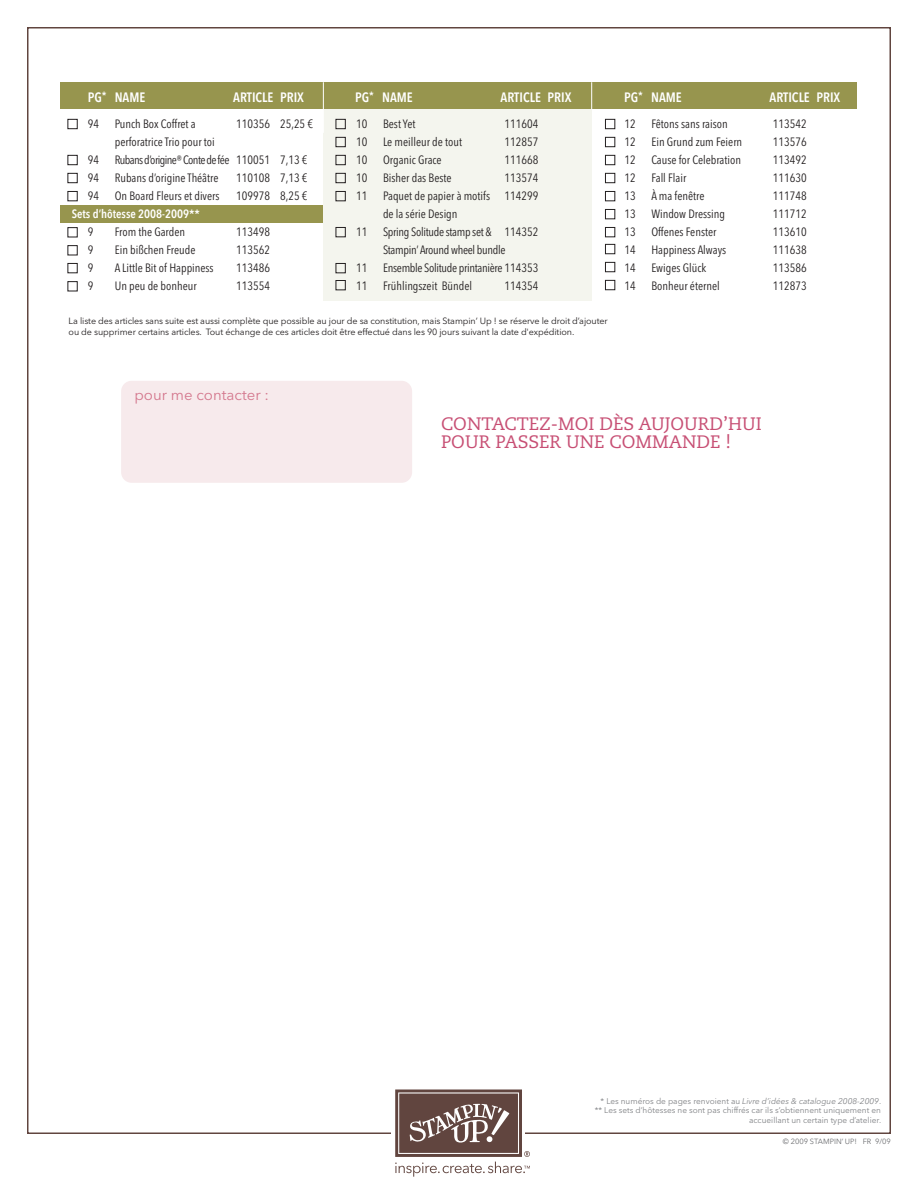
<style>
.page{position:relative;width:918px;height:1188px;background:#fff}
.page>*{position:absolute;margin:0;border:0;box-sizing:border-box;transform-origin:0 0}
.t1{font:18px/18px "Caecilia";color:#c74f74}
.t2{font:15px "Avenir Next LT Pro";color:#d4788e}
.t3{font:600 condensed 13.5px "Avenir Next LT Pro";color:#fff}
.t4{font:condensed 12px/18px "Avenir Next LT Pro";color:#231f20}
.t5{font:condensed 12px/18px "Avenir Next LT Pro";letter-spacing:-.025em;color:#231f20}
.t6{font:condensed 12px "Avenir Next LT Pro";letter-spacing:-.05em;color:#231f20}
.t7{font:600 condensed 12px "Avenir Next LT Pro";color:#fff}
.t8{font:9px/10.5px "Avenir Next LT Pro";letter-spacing:-.01em;color:#231f20}
.t9{font:8.25px/9.9px "Avenir Next LT Pro";color:#808285;text-align:right}
.t10{font:italic 8.25px "Avenir Next LT Pro";color:#808285}
.t11{font:7.5px "Avenir Next LT Pro";color:#6c6d70}
.s1{font-style:normal}
</style>
<div class="page">
<svg style="left:395px;top:1089px;width:135px;height:88px"></svg>
<div style="left:323px;top:95px;width:269px;height:206px;background:#f4f5ee"></div>
<div style="left:61px;top:82px;width:796px;height:27px;background:#97954e"></div>
<div style="left:68px;top:155px;width:10px;height:10px;border:1px solid #231f20"></div>
<div style="left:68px;top:173px;width:10px;height:10px;border:1px solid #231f20"></div>
<div style="left:68px;top:191px;width:10px;height:10px;border:1px solid #231f20"></div>
<div style="left:68px;top:227px;width:10px;height:10px;border:1px solid #231f20"></div>
<div style="left:68px;top:245px;width:10px;height:10px;border:1px solid #231f20"></div>
<div style="left:68px;top:281px;width:10px;height:10px;border:1px solid #231f20"></div>
<div style="left:68px;top:263px;width:10px;height:10px;border:1px solid #231f20"></div>
<div style="left:68px;top:119px;width:10px;height:10px;border:1px solid #231f20"></div>
<div style="left:336px;top:137px;width:10px;height:10px;border:1px solid #231f20"></div>
<div style="left:336px;top:155px;width:10px;height:10px;border:1px solid #231f20"></div>
<div style="left:336px;top:173px;width:10px;height:10px;border:1px solid #231f20"></div>
<div style="left:336px;top:119px;width:10px;height:10px;border:1px solid #231f20"></div>
<div style="left:336px;top:191px;width:10px;height:10px;border:1px solid #231f20"></div>
<div style="left:336px;top:227px;width:10px;height:10px;border:1px solid #231f20"></div>
<div style="left:336px;top:263px;width:10px;height:10px;border:1px solid #231f20"></div>
<div style="left:605px;top:137px;width:10px;height:10px;border:1px solid #231f20"></div>
<div style="left:605px;top:155px;width:10px;height:10px;border:1px solid #231f20"></div>
<div style="left:605px;top:173px;width:10px;height:10px;border:1px solid #231f20"></div>
<div style="left:605px;top:119px;width:10px;height:10px;border:1px solid #231f20"></div>
<div style="left:605px;top:191px;width:10px;height:10px;border:1px solid #231f20"></div>
<div style="left:605px;top:209px;width:10px;height:10px;border:1px solid #231f20"></div>
<div style="left:605px;top:227px;width:10px;height:10px;border:1px solid #231f20"></div>
<div style="left:605px;top:244px;width:10px;height:10px;border:1px solid #231f20"></div>
<div style="left:605px;top:262px;width:10px;height:10px;border:1px solid #231f20"></div>
<div style="left:605px;top:280px;width:10px;height:10px;border:1px solid #231f20"></div>
<svg style="left:591px;top:82px;width:1px;height:27px"></svg>
<hr style="left:323px;top:82px;width:1px;height:51px;background:#fff">
<div style="left:121px;top:381px;width:291px;height:102px;background:#f7eaec;border-radius:11px"></div>
<div style="left:60px;top:205px;width:263px;height:18px;background:#97954e"></div>
<div style="left:336px;top:280px;width:10px;height:10px;border:1px solid #231f20"></div>
<p class="t3" style="left:88px;top:89px;width:20px">PG<sup>*</sup></p>
<p class="t3" style="left:115px;top:89px;width:32px">NAME</p>
<p class="t3" style="left:233px;top:89px;width:42px">ARTICLE</p>
<p class="t3" style="left:280px;top:89px;width:25px">PRIX</p>
<p class="t3" style="left:355px;top:89px;width:20px">PG<sup>*</sup></p>
<p class="t3" style="left:382px;top:89px;width:32px">NAME</p>
<p class="t3" style="left:501px;top:89px;width:42px">ARTICLE</p>
<p class="t3" style="left:548px;top:89px;width:25px">PRIX</p>
<p class="t3" style="left:624px;top:89px;width:20px">PG<sup>*</sup></p>
<p class="t3" style="left:651px;top:89px;width:32px">NAME</p>
<p class="t3" style="left:770px;top:89px;width:42px">ARTICLE</p>
<p class="t3" style="left:816px;top:89px;width:25px">PRIX</p>
<p class="t4" style="left:115px;top:115px;width:102px">Punch Box Coffret a perforatrice Trio pour toi</p>
<p class="t6" style="left:115px;top:153px;width:116px">Rubans d’origine® Conte de fée</p>
<p class="t4" style="left:115px;top:169px;width:105px">Rubans d’origine Théâtre</p>
<p class="t4" style="left:115px;top:187px;width:106px">On Board Fleurs et divers</p>
<p class="t4" style="left:115px;top:223px;width:72px">From the Garden</p>
<p class="t4" style="left:115px;top:241px;width:82px">Ein bißchen Freude</p>
<p class="t4" style="left:115px;top:259px;width:100px">A Little Bit of Happiness</p>
<p class="t4" style="left:115px;top:277px;width:83px">Un peu de bonheur</p>
<p class="t4" style="left:88px;top:115px;width:13px">94</p>
<p class="t4" style="left:88px;top:151px;width:13px">94</p>
<p class="t4" style="left:88px;top:169px;width:13px">94</p>
<p class="t4" style="left:88px;top:187px;width:13px">94</p>
<p class="t4" style="left:88px;top:223px;width:7px">9</p>
<p class="t4" style="left:88px;top:241px;width:7px">9</p>
<p class="t4" style="left:88px;top:259px;width:7px">9</p>
<p class="t4" style="left:88px;top:277px;width:7px">9</p>
<p class="t7" style="left:72px;top:207px;width:130px">Sets d’hôtesse 2008-2009**</p>
<p class="t4" style="left:236px;top:115px;width:35px">110356</p>
<p class="t4" style="left:236px;top:151px;width:35px">110051</p>
<p class="t4" style="left:236px;top:169px;width:35px">110108</p>
<p class="t4" style="left:236px;top:187px;width:35px">109978</p>
<p class="t4" style="left:236px;top:223px;width:35px">113498</p>
<p class="t4" style="left:236px;top:241px;width:35px">113562</p>
<p class="t4" style="left:236px;top:259px;width:35px">113486</p>
<p class="t4" style="left:236px;top:277px;width:35px">113554</p>
<p class="t4" style="left:280px;top:115px;width:35px">25,25 €</p>
<p class="t4" style="left:280px;top:151px;width:29px">7,13 €</p>
<p class="t4" style="left:280px;top:169px;width:29px">7,13 €</p>
<p class="t4" style="left:280px;top:187px;width:29px">8,25 €</p>
<p class="t4" style="left:356px;top:115px;width:13px">10</p>
<p class="t4" style="left:356px;top:133px;width:13px">10</p>
<p class="t4" style="left:356px;top:151px;width:13px">10</p>
<p class="t4" style="left:356px;top:169px;width:13px">10</p>
<p class="t4" style="left:356px;top:187px;width:13px">11</p>
<p class="t4" style="left:356px;top:223px;width:13px">11</p>
<p class="t4" style="left:356px;top:259px;width:13px">11</p>
<p class="t4" style="left:356px;top:277px;width:13px">11</p>
<p class="t4" style="left:505px;top:115px;width:35px">111604</p>
<p class="t4" style="left:505px;top:133px;width:35px">112857</p>
<p class="t4" style="left:505px;top:151px;width:35px">111668</p>
<p class="t4" style="left:505px;top:169px;width:35px">113574</p>
<p class="t4" style="left:505px;top:187px;width:35px">114299</p>
<p class="t4" style="left:505px;top:223px;width:35px">114352</p>
<p class="t4" style="left:383px;top:115px;width:34px">Best Yet</p>
<p class="t4" style="left:383px;top:133px;width:81px">Le meilleur de tout</p>
<p class="t4" style="left:383px;top:151px;width:60px">Organic Grace</p>
<p class="t4" style="left:383px;top:169px;width:70px">Bisher das Beste</p>
<p class="t4" style="left:383px;top:187px;width:109px">Paquet de papier à motifs de la série Design</p>
<p class="t5" style="left:383px;top:223px;width:124px">Spring Solitude stamp set &amp;<br>Stampin’ Around wheel bundle</p>
<p class="t5" style="left:383px;top:259px;width:157px">Ensemble Solitude printanière 114353</p>
<p class="t4" style="left:383px;top:277px;width:91px">Frühlingszeit Bündel</p>
<p class="t4" style="left:505px;top:277px;width:35px">114354</p>
<p class="t8" style="left:69px;top:316px;width:541px">La liste des articles sans suite est aussi complète que possible au jour de sa constitution, mais Stampin’ Up ! se réserve le droit d’ajouter ou de supprimer certains articles. Tout échange de ces articles doit être effectué dans les 90 jours suivant la date d'expédition.</p>
<p class="t4" style="left:624px;top:115px;width:13px">12</p>
<p class="t4" style="left:624px;top:133px;width:13px">12</p>
<p class="t4" style="left:624px;top:151px;width:13px">12</p>
<p class="t4" style="left:624px;top:169px;width:13px">12</p>
<p class="t4" style="left:624px;top:187px;width:13px">13</p>
<p class="t4" style="left:624px;top:205px;width:13px">13</p>
<p class="t4" style="left:624px;top:223px;width:13px">13</p>
<p class="t4" style="left:624px;top:241px;width:13px">14</p>
<p class="t4" style="left:624px;top:259px;width:13px">14</p>
<p class="t4" style="left:624px;top:277px;width:13px">14</p>
<p class="t4" style="left:651px;top:115px;width:78px">Fêtons sans raison</p>
<p class="t4" style="left:651px;top:133px;width:92px">Ein Grund zum Feiern</p>
<p class="t4" style="left:651px;top:151px;width:91px">Cause for Celebration</p>
<p class="t4" style="left:651px;top:169px;width:36px">Fall Flair</p>
<p class="t4" style="left:651px;top:187px;width:55px">À ma fenêtre</p>
<p class="t4" style="left:651px;top:205px;width:75px">Window Dressing</p>
<p class="t4" style="left:651px;top:223px;width:67px">Offenes Fenster</p>
<p class="t4" style="left:651px;top:241px;width:76px">Happiness Always</p>
<p class="t4" style="left:651px;top:259px;width:56px">Ewiges Glück</p>
<p class="t4" style="left:651px;top:277px;width:70px">Bonheur éternel</p>
<p class="t4" style="left:773px;top:115px;width:35px">113542</p>
<p class="t4" style="left:773px;top:133px;width:35px">113576</p>
<p class="t4" style="left:773px;top:151px;width:35px">113492</p>
<p class="t4" style="left:773px;top:169px;width:35px">111630</p>
<p class="t4" style="left:773px;top:187px;width:35px">111748</p>
<p class="t4" style="left:773px;top:205px;width:35px">111712</p>
<p class="t4" style="left:773px;top:223px;width:35px">113610</p>
<p class="t4" style="left:773px;top:241px;width:35px">111638</p>
<p class="t4" style="left:773px;top:259px;width:35px">113586</p>
<p class="t4" style="left:773px;top:277px;width:35px">112873</p>
<p class="t2" style="left:134px;top:386px;width:136px">pour me contacter :</p>
<p class="t1" style="left:441px;top:415px;width:322px">CONTACTEZ-MOI DÈS AUJOURD’HUI<br>POUR PASSER UNE COMMANDE !</p>
<p class="t10" style="left:601px;top:1096px;width:282px"><span class="s1">* Les numéros de pages renvoient au</span> Livre d’idées &amp; catalogue 2008-2009<span class="s1">.</span></p>
<p class="t9" style="left:595px;top:1106px;width:288px">** Les sets d’hôtesses ne sont pas chiffrés car ils s’obtiennent uniquement en accueillant un certain type d’atelier.</p>
<p class="t11" style="left:783px;top:1136px;width:110px">© 2009 STAMPIN’ UP! FR 9/09</p>
</div>
